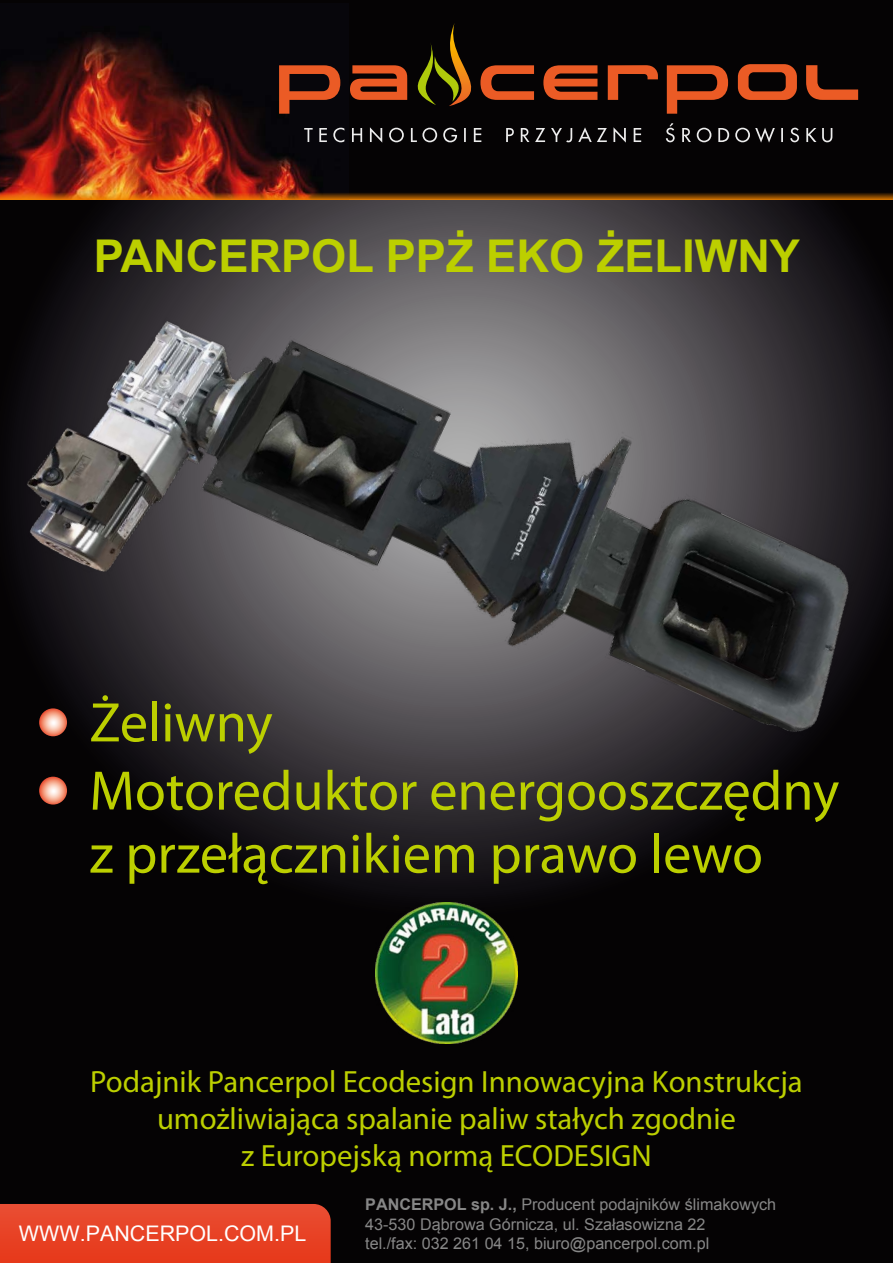
<style>
.page{position:relative;width:893px;height:1263px;background:#fff}
.page>*{position:absolute;margin:0;border:0;box-sizing:border-box;transform-origin:0 0}
.t1{font:56.25px/68.2px "Myriad Pro";color:#bccf00}
.t2{font:700 45.15px "Arial";color:#bccf00}
.t3{font:30.75px/36.9px "Myriad Pro";color:#bccf00;text-align:center}
.t4{font:21.45px "Arial";color:#fff}
.t5{font:16.2px/19.4px "Arial";color:#878787}
.s1{font-weight:700}
</style>
<div class="page">
<div style="left:0;top:101px;width:893px;height:1162px;background:#050304"></div>
<div style="left:0;top:0;width:893px;height:199px;background:#050304"></div>
<img style="left:0;top:32px;width:318px;height:159px">
<img style="left:0;top:191px;width:893px;height:8px">
<img style="left:12px;top:203px;width:881px;height:692px">
<svg style="left:0;top:1204px;width:331px;height:59px;background:#e64226"></svg>
<svg style="left:304px;top:123px;width:528px;height:20px"></svg>
<svg style="left:279px;top:23px;width:579px;height:91px"></svg>
<img style="left:376px;top:902px;width:141px;height:142px">
<svg style="left:39px;top:708px;width:28px;height:28px"></svg>
<svg style="left:39px;top:777px;width:28px;height:27px"></svg>
<h2 class="t2" style="left:94px;top:226px;width:708px">PANCERPOL PPŻ EKO ŻELIWNY</h2>
<h1 class="t1" style="left:89px;top:687px;width:751px">Żeliwny<br>Motoreduktor energooszczędny</h1>
<h1 class="t1" style="left:89px;top:819px;width:675px">z przełącznikiem prawo lewo</h1>
<h3 class="t3" style="left:90px;top:1062px;width:714px">Podajnik Pancerpol Ecodesign Innowacyjna Konstrukcja umożliwiająca spalanie paliw stałych zgodnie<br>z Europejską normą ECODESIGN</h3>
<h3 class="t4" style="left:19px;top:1219px;width:289px">WWW.PANCERPOL.COM.PL</h3>
<p class="t5" style="left:365px;top:1195px;width:412px"><span class="s1">PANCERPOL sp. J.,</span> Producent podajników ślimakowych<br>43-530 Dąbrowa Górnicza, ul. Szałasowizna 22</p>
<p class="t5" style="left:365px;top:1234px;width:346px">tel./fax: 032 261 04 15, biuro@pancerpol.com.pl</p>
</div>
